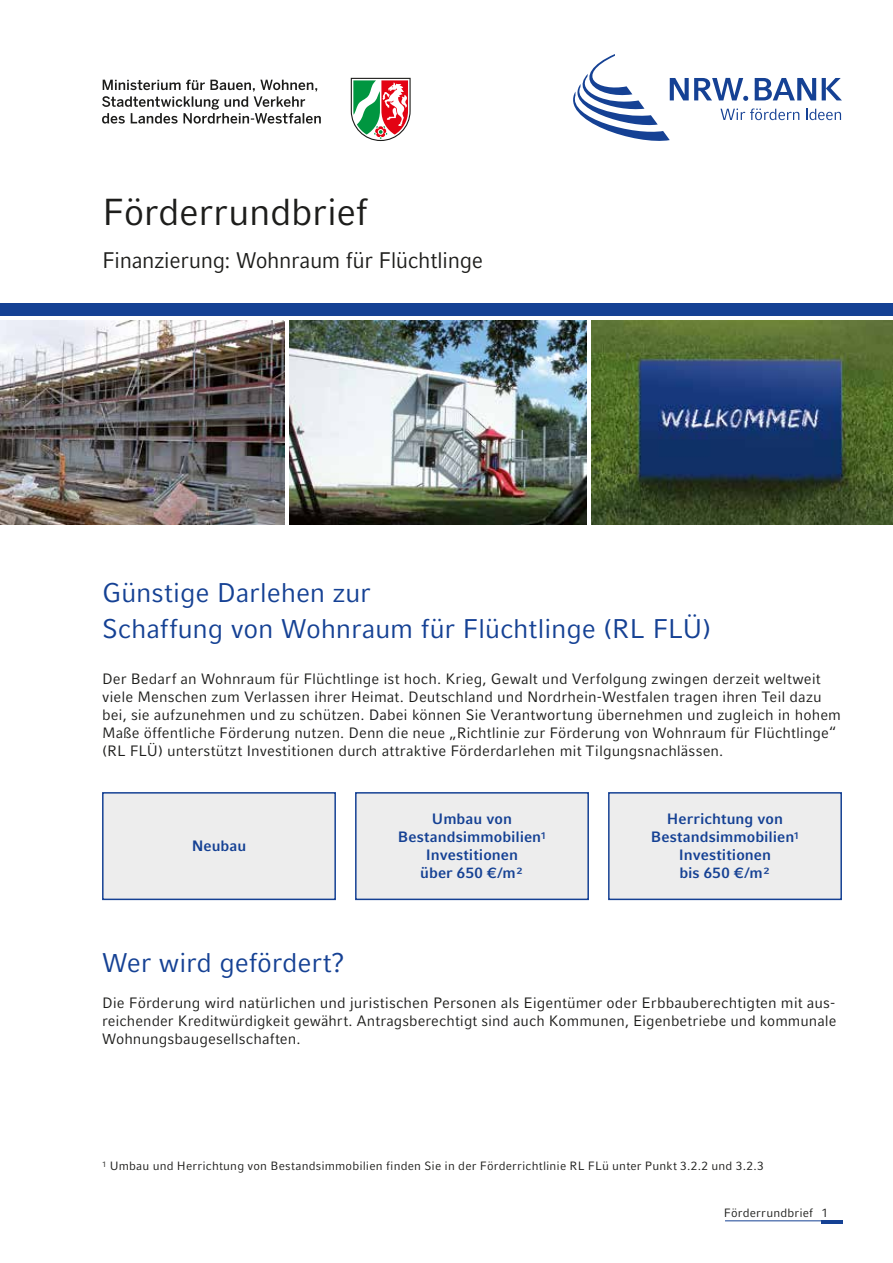
<style>
.page{position:relative;width:893px;height:1263px;background:#fff}
.page>*{position:absolute;margin:0;border:0;box-sizing:border-box;transform-origin:0 0}
.t1{font:37.5px "Compatil Fact LT";letter-spacing:-.01em;color:#1d1d1b}
.t2{font:27px/36px "Compatil Fact LT";letter-spacing:-.01em;color:#154194}
.t3{font:22.5px "Compatil Fact LT";letter-spacing:-.02em;color:#1d1d1b;scale:.96 1}
.t4{font:15px/18px "Compatil Fact LT";letter-spacing:.005em;color:#1d1d1b}
.t5{font:700 15px/18px "Compatil Fact LT";color:#154194;text-align:center}
.t6{font:12px "Compatil Fact LT";letter-spacing:.015em;color:#1d1d1b}
</style>
<div class="page">
<hr style="left:821px;top:1220px;width:22px;height:4px;background:#154194">
<hr style="left:725px;top:1220px;width:118px;height:1px;background:#154194">
<div style="left:103px;top:793px;width:232px;height:106px;background:#ededed"></div>
<div style="left:102px;top:792px;width:234px;height:108px;border:2px solid #154194"></div>
<div style="left:356px;top:793px;width:232px;height:106px;background:#ededed"></div>
<div style="left:355px;top:792px;width:234px;height:108px;border:2px solid #154194"></div>
<div style="left:609px;top:793px;width:232px;height:106px;background:#ededed"></div>
<div style="left:608px;top:792px;width:234px;height:108px;border:2px solid #154194"></div>
<div style="left:0;top:303px;width:893px;height:13px;background:#154194"></div>
<img style="left:0;top:320px;width:285px;height:204px">
<img style="left:289px;top:320px;width:298px;height:204px">
<img style="left:591px;top:320px;width:302px;height:204px">
<svg style="left:102px;top:80px;width:219px;height:44px"></svg>
<svg style="left:351px;top:78px;width:60px;height:63px"></svg>
<svg style="left:573px;top:54px;width:269px;height:87px"></svg>
<h1 class="t1" style="left:102px;top:190px;width:267px">Förderrundbrief</h1>
<h3 class="t3" style="left:102px;top:247px;width:398px">Finanzierung: Wohnraum für Flüchtlinge</h3>
<h2 class="t2" style="left:102px;top:574px;width:611px">Günstige Darlehen zur<br>Schaffung von Wohnraum für Flüchtlinge (RL FLÜ)</h2>
<p class="t4" style="left:102px;top:670px;width:741px">Der Bedarf an Wohnraum für Flüchtlinge ist hoch. Krieg, Gewalt und Verfolgung zwingen derzeit weltweit viele Menschen zum Verlassen ihrer Heimat. Deutschland und Nordrhein-Westfalen tragen ihren Teil dazu bei, sie aufzunehmen und zu schützen. Dabei können Sie Verantwortung übernehmen und zugleich in hohem Maße öffentliche Förderung nutzen. Denn die neue „Richtlinie zur Förderung von Wohnraum für Flüchtlinge“ (RL FLÜ) unterstützt Investitionen durch attraktive Förderdarlehen mit Tilgungsnachlässen.</p>
<p class="t5" style="left:192px;top:837px;width:56px">Neubau</p>
<p class="t5" style="left:398px;top:810px;width:150px">Umbau von<br>Bestandsimmobilien<sup>1<br></sup>Investitionen<br>über 650 €/m²</p>
<p class="t5" style="left:651px;top:810px;width:150px">Herrichtung von<br>Bestandsimmobilien<sup>1<br></sup>Investitionen<br>bis 650 €/m²</p>
<h2 class="t2" style="left:102px;top:944px;width:244px">Wer wird gefördert?</h2>
<p class="t4" style="left:102px;top:994px;width:736px;text-align:justify">Die Förderung wird natürlichen und juristischen Personen als Eigentümer oder Erbbauberechtigten mit aus&shy;reichender Kreditwürdigkeit gewährt. Antragsberechtigt sind auch Kommunen, Eigenbetriebe und kommunale Wohnungsbaugesellschaften.</p>
<p class="t6" style="left:102px;top:1159px;width:663px"><sup>1</sup> Umbau und Herrichtung von Bestandsimmobilien finden Sie in der Förderrichtlinie RL FLü unter Punkt 3.2.2 und 3.2.3</p>
<p class="t6" style="left:724px;top:1206px;width:106px">Förderrundbrief 1</p>
</div>
